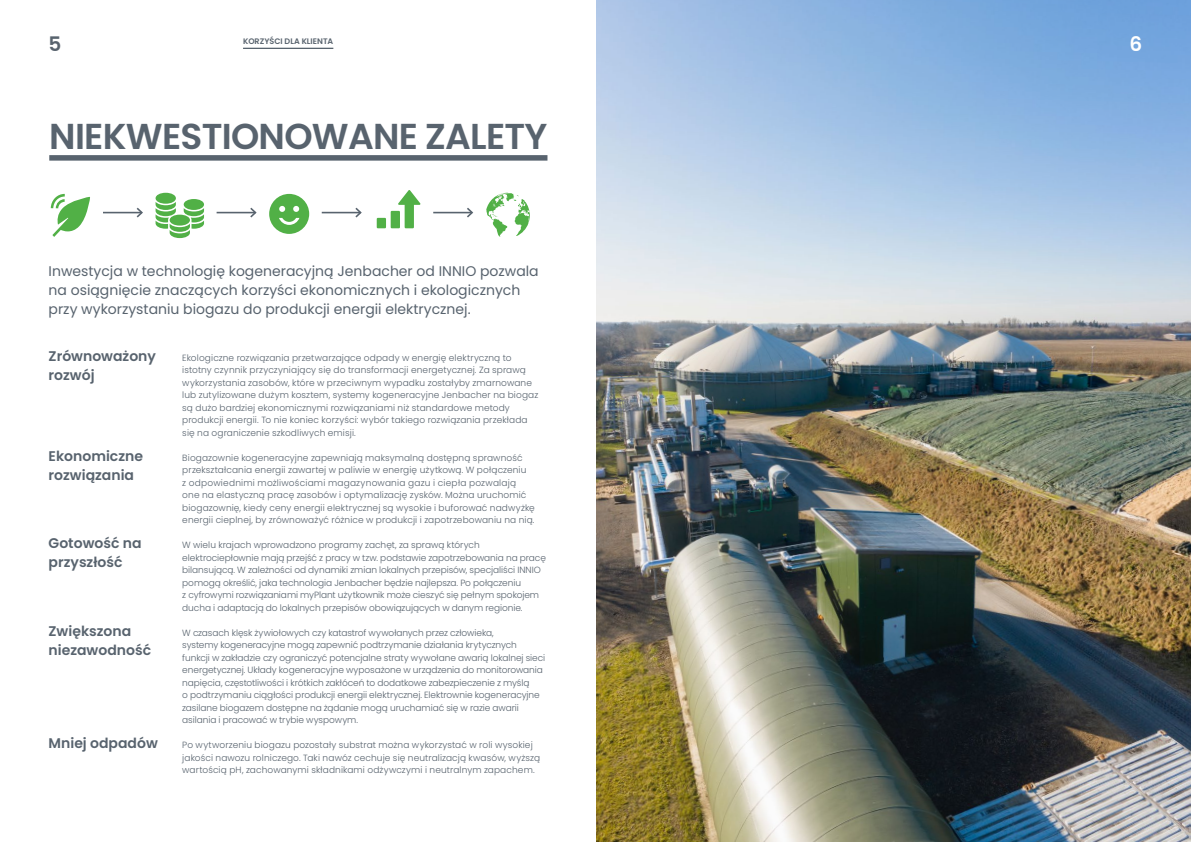
<style>
.page{position:relative;width:1191px;height:842px;background:#fff}
.page>*{position:absolute;margin:0;border:0;box-sizing:border-box;transform-origin:0 0}
.t1{font:600 36px "Poppins";letter-spacing:-.02em;color:#58636e}
.t2{font:600 20px "Poppins";color:#fff}
.t3{font:600 20px "Poppins";color:#58636e}
.t4{font:14px/19px "Poppins";color:#58636e}
.t5{font:600 14px/19px "Poppins";color:#58636e}
.t6{font:300 9px/12.5px "Poppins";color:#58636e}
.t7{font:600 8px "Poppins";color:#58636e}
</style>
<div class="page">
<hr style="left:103px;top:212px;width:39px;height:1px;background:#58636e">
<svg style="left:135px;top:207px;width:8px;height:11px"></svg>
<hr style="left:217px;top:212px;width:38px;height:1px;background:#58636e">
<svg style="left:248px;top:207px;width:9px;height:11px"></svg>
<hr style="left:322px;top:212px;width:38px;height:1px;background:#58636e">
<svg style="left:354px;top:207px;width:8px;height:11px"></svg>
<hr style="left:433px;top:212px;width:39px;height:1px;background:#58636e">
<svg style="left:465px;top:208px;width:9px;height:10px"></svg>
<img style="left:596px;top:0;width:595px;height:842px">
<div style="left:49px;top:155px;width:498px;height:6px;background:#58636e"></div>
<hr style="left:243px;top:48px;width:90px;height:1px;background:#58636e">
<svg style="left:269px;top:194px;width:40px;height:40px"></svg>
<div style="left:184px;top:199px;width:20px;height:11px;background:#51b046;border-radius:50%"></div>
<div style="left:156px;top:193px;width:20px;height:11px;background:#51b046;border-radius:50%"></div>
<svg style="left:156px;top:202px;width:48px;height:36px"></svg>
<div style="left:391px;top:211px;width:9px;height:17px;background:#51b046"></div>
<div style="left:377px;top:218px;width:9px;height:10px;background:#51b046"></div>
<svg style="left:398px;top:190px;width:22px;height:38px"></svg>
<svg style="left:486px;top:193px;width:44px;height:44px"></svg>
<svg style="left:51px;top:194px;width:39px;height:43px"></svg>
<h2 class="t3" style="left:49px;top:32px;width:14px">5</h2>
<p class="t7" style="left:243px;top:37px;width:92px">KORZYŚCI DLA KLIENTA</p>
<h1 class="t1" style="left:49px;top:115px;width:500px">NIEKWESTIONOWANE ZALETY</h1>
<h3 class="t4" style="left:49px;top:261px;width:491px">Inwestycja w technologię kogeneracyjną Jenbacher od INNIO pozwala na osiągnięcie znaczących korzyści ekonomicznych i ekologicznych przy wykorzystaniu biogazu do produkcji energii elektrycznej.</h3>
<h3 class="t5" style="left:49px;top:346px;width:109px">Zrównoważony rozwój</h3>
<p class="t6" style="left:182px;top:351px;width:357px">Ekologiczne rozwiązania przetwarzające odpady w energię elektryczną to istotny czynnik przyczyniający się do transformacji energetycznej. Za sprawą wykorzystania zasobów, które w przeciwnym wypadku zostałyby zmarnowane lub zutylizowane dużym kosztem, systemy kogeneracyjne Jenbacher na biogaz są dużo bardziej ekonomicznymi rozwiązaniami niż standardowe metody produkcji energii. To nie koniec korzyści: wybór takiego rozwiązania przekłada się na ograniczenie szkodliwych emisji.</p>
<h3 class="t5" style="left:49px;top:447px;width:96px">Ekonomiczne rozwiązania</h3>
<p class="t6" style="left:182px;top:451px;width:354px">Biogazownie kogeneracyjne zapewniają maksymalną dostępną sprawność przekształcania energii zawartej w paliwie w energię użytkową. W połączeniu<br>z odpowiednimi możliwościami magazynowania gazu i ciepła pozwalają one na elastyczną pracę zasobów i optymalizację zysków. Można uruchomić biogazownię, kiedy ceny energii elektrycznej są wysokie i buforować nadwyżkę energii cieplnej, by zrównoważyć różnice w produkcji i zapotrzebowaniu na nią.</p>
<h3 class="t5" style="left:49px;top:534px;width:94px">Gotowość na przyszłość</h3>
<p class="t6" style="left:182px;top:539px;width:365px">W wielu krajach wprowadzono programy zachęt, za sprawą których elektrociepłownie mają przejść z pracy w tzw. podstawie zapotrzebowania na pracę bilansującą. W zależności od dynamiki zmian lokalnych przepisów, specjaliści INNIO pomogą określić, jaka technologia Jenbacher będzie najlepsza. Po połączeniu<br>z cyfrowymi rozwiązaniami myPlant użytkownik może cieszyć się pełnym spokojem ducha i adaptacją do lokalnych przepisów obowiązujących w danym regionie.</p>
<h3 class="t5" style="left:49px;top:622px;width:104px">Zwiększona niezawodność</h3>
<h3 class="t5" style="left:49px;top:734px;width:111px">Mniej odpadów</h3>
<p class="t6" style="left:182px;top:626px;width:364px">W czasach klęsk żywiołowych czy katastrof wywołanych przez człowieka,<br>systemy kogeneracyjne mogą zapewnić podtrzymanie działania krytycznych funkcji w zakładzie czy ograniczyć potencjalne straty wywołane awarią lokalnej sieci energetycznej. Układy kogeneracyjne wyposażone w urządzenia do monitorowania napięcia, częstotliwości i krótkich zakłóceń to dodatkowe zabezpieczenie z myślą<br>o podtrzymaniu ciągłości produkcji energii elektrycznej. Elektrownie kogeneracyjne zasilane biogazem dostępne na żądanie mogą uruchamiać się w razie awarii asilania i pracować w trybie wyspowym.</p>
<p class="t6" style="left:182px;top:739px;width:359px">Po wytworzeniu biogazu pozostały substrat można wykorzystać w roli wysokiej jakości nawozu rolniczego. Taki nawóz cechuje się neutralizacją kwasów, wyższą wartością pH, zachowanymi składnikami odżywczymi i neutralnym zapachem.</p>
<h2 class="t2" style="left:1129px;top:32px;width:14px">6</h2>
</div>
